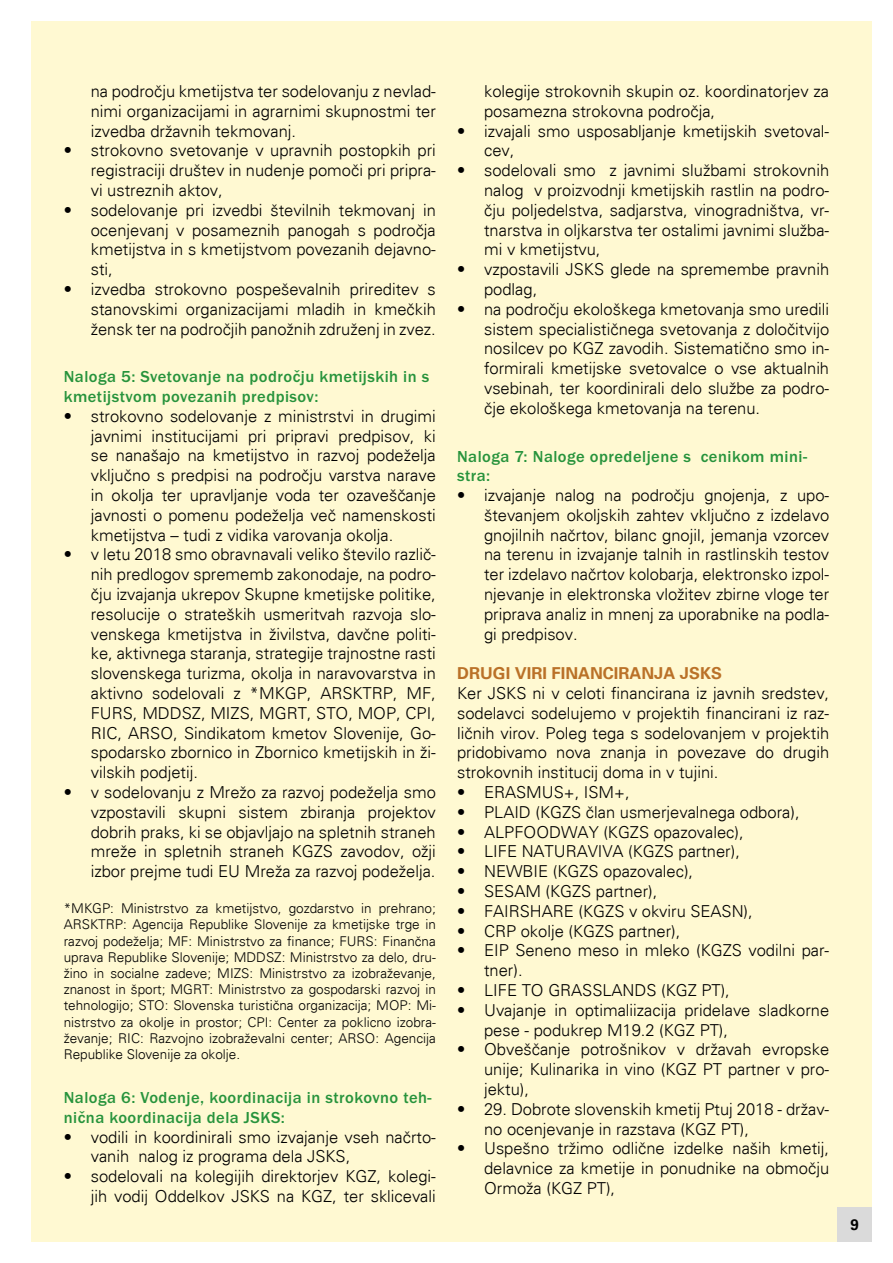
<style>
.page{position:relative;width:893px;height:1263px;background:#fff}
.page>*{position:absolute;margin:0;border:0;box-sizing:border-box;transform-origin:0 0}
.t1{font:300 16.5px/19.8px "Univers";color:#000;text-align:justify}
.t2{font:500 16.5px/19.5px "Franklin Got Itc TEE";letter-spacing:.03em;color:#27933c}
.t3{font:700 16.5px "Univers";color:#ba7128}
.t4{font:700 15px "Univers";color:#000}
.t5{font:300 13.5px/16.2px "Univers";color:#000;text-align:justify}
</style>
<div class="page">
<div style="left:32px;top:7px;width:861px;height:1256px;background:#fff9d2"></div>
<div style="left:0;top:0;width:893px;height:21px;background:#fff"></div>
<div style="left:0;top:1242px;width:893px;height:21px;background:#fff"></div>
<div style="left:872px;top:0;width:21px;height:1263px;background:#fff"></div>
<div style="left:838px;top:1208px;width:34px;height:34px;background:#dadada"></div>
<p class="t1" style="left:91px;top:81px;width:347px">na področju kmetijstva ter sodelovanju z nevlad&shy;nimi organizacijami in agrarnimi skupnostmi ter izvedba državnih tekmovanj.</p>
<p class="t1" style="left:91px;top:141px;width:347px;text-indent:-27px">• strokovno svetovanje v upravnih postopkih pri registraciji društev in nudenje pomoči pri pripra&shy;vi ustreznih aktov,</p>
<p class="t1" style="left:91px;top:200px;width:347px;text-indent:-27px">• sodelovanje pri izvedbi številnih tekmovanj in ocenjevanj v posameznih panogah s področja kmetijstva in s kmetijstvom povezanih dejavno&shy;sti,</p>
<p class="t1" style="left:91px;top:279px;width:347px;text-indent:-27px">• izvedba strokovno pospeševalnih prireditev s stanovskimi organizacijami mladih in kmečkih žensk ter na področjih panožnih združenj in zvez.</p>
<p class="t2" style="left:64px;top:367px;width:367px">Naloga 5: Svetovanje na področju kmetijskih in s kmetijstvom povezanih predpisov:</p>
<p class="t1" style="left:91px;top:406px;width:347px;text-indent:-27px">• strokovno sodelovanje z ministrstvi in drugimi javnimi institucijami pri pripravi predpisov, ki se nanašajo na kmetijstvo in razvoj podeželja vključno s predpisi na področju varstva narave in okolja ter upravljanje voda ter ozaveščanje javnosti o pomenu podeželja več namenskosti kmetijstva – tudi z vidika varovanja okolja.</p>
<p class="t1" style="left:91px;top:545px;width:347px;text-indent:-27px">• v letu 2018 smo obravnavali veliko število različ&shy;nih predlogov sprememb zakonodaje, na podro&shy;čju izvajanja ukrepov Skupne kmetijske politike, resolucije o strateških usmeritvah razvoja slo&shy;venskega kmetijstva in živilstva, davčne politi&shy;ke, aktivnega staranja, strategije trajnostne rasti slovenskega turizma, okolja in naravovarstva in aktivno sodelovali z *MKGP, ARSKTRP, MF, FURS, MDDSZ, MIZS, MGRT, STO, MOP, CPI, RIC, ARSO, Sindikatom kmetov Slovenije, Go&shy;spodarsko zbornico in Zbornico kmetijskih in ži&shy;vilskih podjetij.</p>
<p class="t1" style="left:91px;top:782px;width:347px;text-indent:-27px">• v sodelovanju z Mrežo za razvoj podeželja smo vzpostavili skupni sistem zbiranja projektov dobrih praks, ki se objavljajo na spletnih straneh mreže in spletnih straneh KGZS zavodov, ožji izbor prejme tudi EU Mreža za razvoj podeželja.</p>
<p class="t5" style="left:64px;top:900px;width:374px">*MKGP: Ministrstvo za kmetijstvo, gozdarstvo in prehrano; ARSKTRP: Agencija Republike Slovenije za kmetijske trge in razvoj podeželja; MF: Ministrstvo za finance; FURS: Finančna uprava Republike Slovenije; MDDSZ: Ministrstvo za delo, dru&shy;žino in socialne zadeve; MIZS: Ministrstvo za izobraževanje, znanost in šport; MGRT: Ministrstvo za gospodarski razvoj in tehnologijo; STO: Slovenska turistična organizacija; MOP: Mi&shy;nistrstvo za okolje in prostor; CPI: Center za poklicno izobra&shy;ževanje; RIC: Razvojno izobraževalni center; ARSO: Agencija Republike Slovenije za okolje.</p>
<p class="t2" style="left:64px;top:1088px;width:369px">Naloga 6: Vodenje, koordinacija in strokovno teh&shy;nična koordinacija dela JSKS:</p>
<p class="t1" style="left:91px;top:1127px;width:347px;text-indent:-27px">• vodili in koordinirali smo izvajanje vseh načrto&shy;vanih nalog iz programa dela JSKS,</p>
<p class="t1" style="left:64px;top:1166px;width:374px;text-align:right">• sodelovali na kolegijih direktorjev KGZ, kolegi&shy;jih vodij Oddelkov JSKS na KGZ, ter sklicevali</p>
<p class="t1" style="left:484px;top:81px;width:347px">kolegije strokovnih skupin oz. koordinatorjev za posamezna strokovna področja,</p>
<p class="t1" style="left:484px;top:121px;width:347px;text-indent:-27px">• izvajali smo usposabljanje kmetijskih svetoval&shy;cev,</p>
<p class="t1" style="left:484px;top:160px;width:347px;text-indent:-27px">• sodelovali smo z javnimi službami strokovnih nalog v proizvodnji kmetijskih rastlin na podro&shy;čju poljedelstva, sadjarstva, vinogradništva, vr&shy;tnarstva in oljkarstva ter ostalimi javnimi služba&shy;mi v kmetijstvu,</p>
<p class="t1" style="left:484px;top:259px;width:347px;text-indent:-27px">• vzpostavili JSKS glede na spremembe pravnih podlag,</p>
<p class="t1" style="left:484px;top:299px;width:347px;text-indent:-27px">• na področju ekološkega kmetovanja smo uredili sistem specialističnega svetovanja z določitvijo nosilcev po KGZ zavodih. Sistematično smo in&shy;formirali kmetijske svetovalce o vse aktualnih vsebinah, ter koordinirali delo službe za podro&shy;čje ekološkega kmetovanja na terenu.</p>
<p class="t2" style="left:457px;top:447px;width:352px">Naloga 7: Naloge opredeljene s cenikom mini&shy;stra:</p>
<p class="t1" style="left:484px;top:485px;width:347px;text-indent:-27px">• izvajanje nalog na področju gnojenja, z upo&shy;števanjem okoljskih zahtev vključno z izdelavo gnojilnih načrtov, bilanc gnojil, jemanja vzorcev na terenu in izvajanje talnih in rastlinskih testov ter izdelavo načrtov kolobarja, elektronsko izpol&shy;njevanje in elektronska vložitev zbirne vloge ter priprava analiz in mnenj za uporabnike na podla&shy;gi predpisov.</p>
<p class="t3" style="left:457px;top:663px;width:267px">DRUGI VIRI FINANCIRANJA JSKS</p>
<p class="t1" style="left:457px;top:683px;width:374px">Ker JSKS ni v celoti financirana iz javnih sredstev, sodelavci sodelujemo v projektih financirani iz raz&shy;ličnih virov. Poleg tega s sodelovanjem v projektih pridobivamo nova znanja in povezave do drugih strokovnih institucij doma in v tujini.</p>
<p class="t1" style="left:457px;top:782px;width:174px">• ERASMUS+, ISM+,</p>
<p class="t1" style="left:457px;top:802px;width:344px">• PLAID (KGZS član usmerjevalnega odbora),</p>
<p class="t1" style="left:457px;top:822px;width:288px">• ALPFOODWAY (KGZS opazovalec),</p>
<p class="t1" style="left:457px;top:842px;width:284px">• LIFE NATURAVIVA (KGZS partner),</p>
<p class="t1" style="left:457px;top:861px;width:238px">• NEWBIE (KGZS opazovalec),</p>
<p class="t1" style="left:457px;top:881px;width:202px">• SESAM (KGZS partner),</p>
<p class="t1" style="left:457px;top:901px;width:297px">• FAIRSHARE (KGZS v okviru SEASN),</p>
<p class="t1" style="left:457px;top:921px;width:225px">• CRP okolje (KGZS partner),</p>
<p class="t1" style="left:484px;top:941px;width:347px;text-indent:-27px">• EIP Seneno meso in mleko (KGZS vodilni par&shy;tner).</p>
<p class="t1" style="left:457px;top:980px;width:274px">• LIFE TO GRASSLANDS (KGZ PT),</p>
<p class="t1" style="left:484px;top:1000px;width:347px;text-indent:-27px">• Uvajanje in optimaliizacija pridelave sladkorne pese - podukrep M19.2 (KGZ PT),</p>
<p class="t1" style="left:484px;top:1040px;width:347px;text-indent:-27px">• Obveščanje potrošnikov v državah evropske unije; Kulinarika in vino (KGZ PT partner v pro&shy;jektu),</p>
<p class="t1" style="left:484px;top:1099px;width:347px;text-indent:-27px">• 29. Dobrote slovenskih kmetij Ptuj 2018 - držav&shy;no ocenjevanje in razstava (KGZ PT),</p>
<p class="t1" style="left:484px;top:1139px;width:347px;text-indent:-27px">• Uspešno tržimo odlične izdelke naših kmetij, delavnice za kmetije in ponudnike na območju Ormoža (KGZ PT),</p>
<p class="t4" style="left:850px;top:1216px;width:10px">9</p>
</div>
